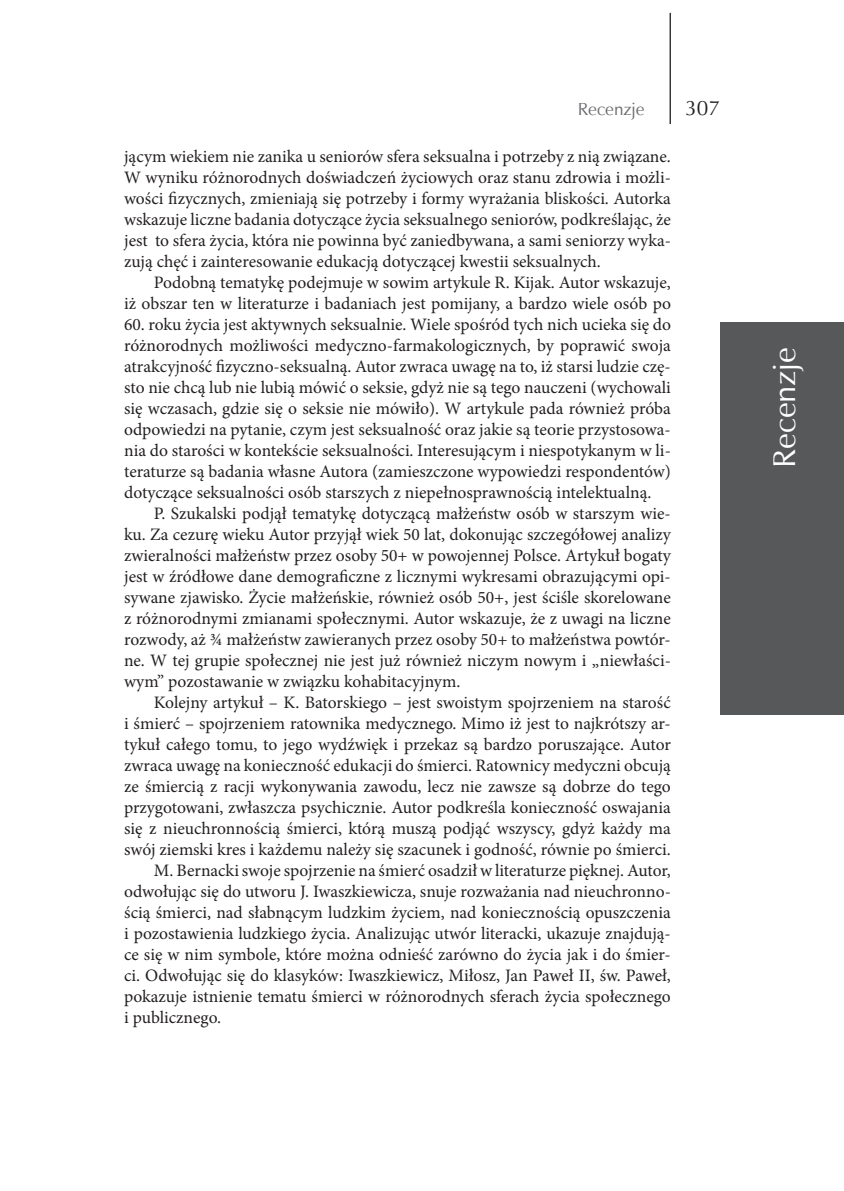
<style>
.page{position:relative;width:844px;height:1191px;background:#fff}
.page>*{position:absolute;margin:0;border:0;box-sizing:border-box;transform-origin:0 0}
.t1{font:31.5px "Zapf Humnst EU";color:#fff}
.t2{font:21px "Zapf Humnst EU";color:#231f20}
.t3{font:17.5px/21px "Minion Pro";color:#231f20;text-align:justify}
.t4{font:17.5px "Zapf Humnst EU";color:#6c6d70}
</style>
<div class="page">
<hr style="left:669px;top:13px;width:1px;height:111px;background:#231f20">
<div style="left:719px;top:322px;width:124px;height:392px;background:#57585a"></div>
<p class="t4" style="left:577px;top:98px;width:68px">Recenzje</p>
<p class="t2" style="left:685px;top:95px;width:36px">307</p>
<p class="t3" style="left:124px;top:146px;width:548px">jącym wiekiem nie zanika u seniorów sfera seksualna i potrzeby z nią związane.<br>W wyniku różnorodnych doświadczeń życiowych oraz stanu zdrowia i możli&shy;wości fizycznych, zmieniają się potrzeby i formy wyrażania bliskości. Autorka wskazuje liczne badania dotyczące życia seksualnego seniorów, podkreślając, że jest to sfera życia, która nie powinna być zaniedbywana, a sami seniorzy wyka&shy;zują chęć i zainteresowanie edukacją dotyczącej kwestii seksualnych.</p>
<p class="t3" style="left:124px;top:272px;width:548px;text-align:right">Podobną tematykę podejmuje w sowim artykule R. Kijak. Autor wskazuje,<br>iż obszar ten w literaturze i badaniach jest pomijany, a bardzo wiele osób po</p>
<p class="t3" style="left:124px;top:314px;width:548px">60. roku życia jest aktywnych seksualnie. Wiele spośród tych nich ucieka się do różnorodnych możliwości medyczno-farmakologicznych, by poprawić swoja atrakcyjność fizyczno-seksualną. Autor zwraca uwagę na to, iż starsi ludzie czę&shy;sto nie chcą lub nie lubią mówić o seksie, gdyż nie są tego nauczeni (wychowali się wczasach, gdzie się o seksie nie mówiło). W artykule pada również próba odpowiedzi na pytanie, czym jest seksualność oraz jakie są teorie przystosowa&shy;nia do starości w kontekście seksualności. Interesującym i niespotykanym w li&shy;teraturze są badania własne Autora (zamieszczone wypowiedzi respondentów) dotyczące seksualności osób starszych z niepełnosprawnością intelektualną.</p>
<p class="t3" style="left:124px;top:503px;width:548px;text-indent:30px">P. Szukalski podjął tematykę dotyczącą małżeństw osób w starszym wie&shy;ku. Za cezurę wieku Autor przyjął wiek 50 lat, dokonując szczegółowej analizy zwieralności małżeństw przez osoby 50+ w powojennej Polsce. Artykuł bogaty jest w źródłowe dane demograficzne z licznymi wykresami obrazującymi opi&shy;sywane zjawisko. Życie małżeńskie, również osób 50+, jest ściśle skorelowane z różnorodnymi zmianami społecznymi. Autor wskazuje, że z uwagi na liczne rozwody, aż ¾ małżeństw zawieranych przez osoby 50+ to małżeństwa powtór&shy;ne. W tej grupie społecznej nie jest już również niczym nowym i „niewłaści&shy;wym” pozostawanie w związku kohabitacyjnym.</p>
<p class="t3" style="left:154px;top:692px;width:518px">Kolejny artykuł – K. Batorskiego – jest swoistym spojrzeniem na starość</p>
<p class="t3" style="left:124px;top:713px;width:548px">i śmierć – spojrzeniem ratownika medycznego. Mimo iż jest to najkrótszy ar-</p>
<p class="t3" style="left:124px;top:734px;width:548px">tykuł całego tomu, to jego wydźwięk i przekaz są bardzo poruszające. Autor</p>
<p class="t3" style="left:124px;top:755px;width:548px">zwraca uwagę na konieczność edukacji do śmierci. Ratownicy medyczni obcują</p>
<p class="t3" style="left:124px;top:776px;width:548px">ze śmiercią z racji wykonywania zawodu, lecz nie zawsze są dobrze do tego</p>
<p class="t3" style="left:124px;top:797px;width:548px">przygotowani, zwłaszcza psychicznie. Autor podkreśla konieczność oswajania</p>
<p class="t3" style="left:124px;top:818px;width:548px">się z nieuchronnością śmierci, którą muszą podjąć wszyscy, gdyż każdy ma</p>
<p class="t3" style="left:124px;top:839px;width:548px">swój ziemski kres i każdemu należy się szacunek i godność, równie po śmierci.</p>
<p class="t3" style="left:154px;top:860px;width:518px">M. Bernacki swoje spojrzenie na śmierć osadził w literaturze pięknej. Autor,</p>
<p class="t3" style="left:124px;top:881px;width:548px">odwołując się do utworu J. Iwaszkiewicza, snuje rozważania nad nieuchronno-</p>
<p class="t3" style="left:124px;top:902px;width:548px">ścią śmierci, nad słabnącym ludzkim życiem, nad koniecznością opuszczenia</p>
<p class="t3" style="left:124px;top:923px;width:548px">i pozostawienia ludzkiego życia. Analizując utwór literacki, ukazuje znajdują-</p>
<p class="t3" style="left:124px;top:944px;width:548px">ce się w nim symbole, które można odnieść zarówno do życia jak i do śmier-</p>
<p class="t3" style="left:124px;top:965px;width:548px">ci. Odwołując się do klasyków: Iwaszkiewicz, Miłosz, Jan Paweł II, św. Paweł,</p>
<p class="t3" style="left:124px;top:986px;width:548px">pokazuje istnienie tematu śmierci w różnorodnych sferach życia społecznego</p>
<p class="t3" style="left:124px;top:1007px;width:98px">i publicznego.</p>
<h1 class="t1" style="left:764px;top:468px;width:122px;rotate:-90deg">Recenzje</h1>
</div>
